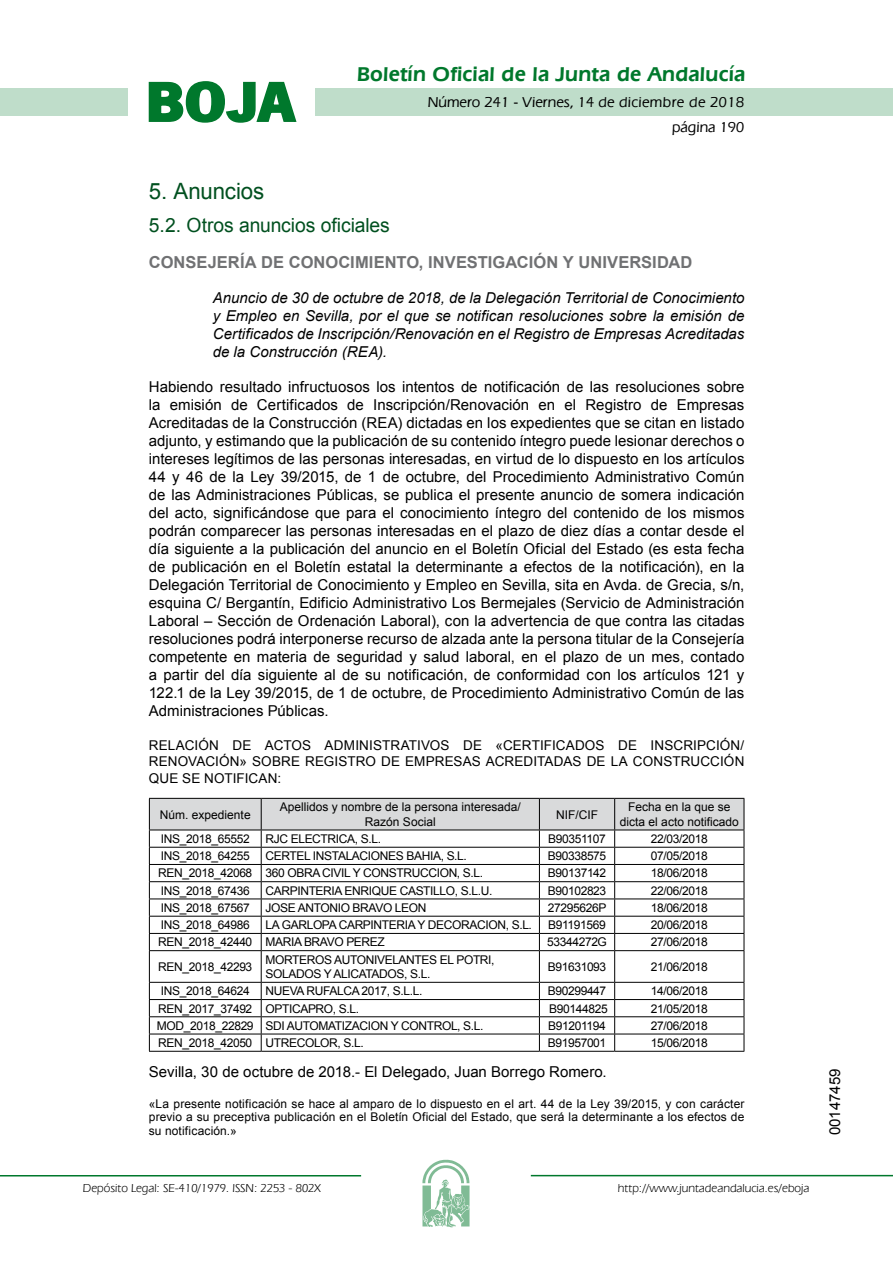
<style>
.page{position:relative;width:893px;height:1263px;background:#fff}
.page>*{position:absolute;margin:0;border:0;box-sizing:border-box;transform-origin:0 0}
.t1{font:700 57.75px "News Got T";color:#00782c;scale:1.14 1}
.t2{font:22.5px "Arial";letter-spacing:-.005em;color:#00501f}
.t3{font:600 21px "Eras IT Cby BT";letter-spacing:.01em;color:#00782c}
.t4{font:19.5px "Arial";letter-spacing:-.005em;color:#00501f}
.t5{font:700 16.5px "Arial";letter-spacing:.005em;color:#707173}
.t6{font:15px/18px "Arial";color:#000;text-align:justify}
.t7{font:italic 15px/18px "Arial";color:#000;text-align:justify}
.t8{font:500 15px/24.5px "Eras IT Cby BT";color:#000;text-align:right}
.t9{font:13.5px/16.5px "Arial";letter-spacing:.01em;color:#000;text-align:justify}
.t10{font:12px/14px "Arial";letter-spacing:-.03em;color:#000}
.t11{font:12px/14.4px "Arial";color:#000;text-align:center}
.t12{font:12px "Eras IT Cby BT";color:#000}
</style>
<div class="page">
<div style="left:315px;top:88px;width:577px;height:28px;background:#bfddca"></div>
<div style="left:0;top:88px;width:128px;height:28px;background:#bfddca"></div>
<hr style="left:0;top:1175px;width:361px;height:2px;background:#00782c">
<svg style="left:422px;top:1159px;width:47px;height:68px"></svg>
<hr style="left:531px;top:1175px;width:361px;height:1px;background:#00782c">
<svg style="left:148px;top:81px;width:149px;height:42px"></svg>
<svg style="left:149px;top:798px;width:595px;height:152px"></svg>
<hr style="left:149px;top:950px;width:112px;height:1px;background:#000">
<hr style="left:149px;top:951px;width:1px;height:31px;background:#000">
<hr style="left:261px;top:950px;width:278px;height:1px;background:#000">
<hr style="left:261px;top:951px;width:1px;height:31px;background:#000">
<hr style="left:539px;top:950px;width:75px;height:1px;background:#000">
<hr style="left:539px;top:951px;width:1px;height:31px;background:#000">
<hr style="left:614px;top:950px;width:130px;height:1px;background:#000">
<hr style="left:614px;top:951px;width:1px;height:31px;background:#000">
<hr style="left:743px;top:951px;width:1px;height:31px;background:#000">
<hr style="left:149px;top:982px;width:112px;height:1px;background:#000">
<hr style="left:261px;top:982px;width:278px;height:1px;background:#000">
<hr style="left:539px;top:982px;width:75px;height:1px;background:#000">
<hr style="left:614px;top:982px;width:130px;height:1px;background:#000">
<hr style="left:149px;top:999px;width:112px;height:1px;background:#000">
<hr style="left:261px;top:999px;width:278px;height:1px;background:#000">
<hr style="left:539px;top:999px;width:75px;height:1px;background:#000">
<hr style="left:614px;top:999px;width:130px;height:1px;background:#000">
<hr style="left:149px;top:1016px;width:112px;height:1px;background:#000">
<hr style="left:261px;top:1016px;width:278px;height:1px;background:#000">
<hr style="left:539px;top:1016px;width:75px;height:1px;background:#000">
<hr style="left:614px;top:1016px;width:130px;height:1px;background:#000">
<hr style="left:149px;top:1034px;width:112px;height:1px;background:#000">
<svg style="left:149px;top:983px;width:1px;height:68px"></svg>
<hr style="left:261px;top:1034px;width:278px;height:1px;background:#000">
<svg style="left:261px;top:983px;width:1px;height:68px"></svg>
<hr style="left:539px;top:1034px;width:75px;height:1px;background:#000">
<svg style="left:539px;top:983px;width:1px;height:68px"></svg>
<hr style="left:614px;top:1034px;width:130px;height:1px;background:#000">
<svg style="left:614px;top:983px;width:1px;height:68px"></svg>
<svg style="left:743px;top:983px;width:1px;height:68px"></svg>
<hr style="left:149px;top:1051px;width:112px;height:1px;background:#000">
<hr style="left:261px;top:1051px;width:278px;height:1px;background:#000">
<hr style="left:539px;top:1051px;width:75px;height:1px;background:#000">
<hr style="left:614px;top:1051px;width:130px;height:1px;background:#000">
<h1 class="t1" style="left:145px;top:68px;width:133px">BOJA</h1>
<h3 class="t3" style="left:357px;top:62px;width:390px">Boletín Oficial de la Junta de Andalucía</h3>
<p class="t8" style="left:428px;top:90px;width:318px">Número 241 - Viernes, 14 de diciembre de 2018 página 190</p>
<h2 class="t2" style="left:149px;top:177px;width:117px">5. Anuncios</h2>
<h3 class="t4" style="left:149px;top:212px;width:242px">5.2. Otros anuncios oficiales</h3>
<p class="t5" style="left:149px;top:251px;width:545px">CONSEJERÍA DE CONOCIMIENTO, INVESTIGACIÓN Y UNIVERSIDAD</p>
<p class="t7" style="left:213px;top:289px;width:533px">Anuncio de 30 de octubre de 2018, de la Delegación Territorial de Conocimiento y Empleo en Sevilla, por el que se notifican resoluciones sobre la emisión de Certificados de Inscripción/Renovación en el Registro de Empresas Acreditadas de la Construcción (REA).</p>
<p class="t6" style="left:149px;top:378px;width:597px">Habiendo resultado infructuosos los intentos de notificación de las resoluciones sobre la emisión de Certificados de Inscripción/Renovación en el Registro de Empresas Acreditadas de la Construcción (REA) dictadas en los expedientes que se citan en listado adjunto, y estimando que la publicación de su contenido íntegro puede lesionar derechos o intereses legítimos de las personas interesadas, en virtud de lo dispuesto en los artículos 44 y 46 de la Ley 39/2015, de 1 de octubre, del Procedimiento Administrativo Común de las Administraciones Públicas, se publica el presente anuncio de somera indicación del acto, significándose que para el conocimiento íntegro del contenido de los mismos podrán comparecer las personas interesadas en el plazo de diez días a contar desde el día siguiente a la publicación del anuncio en el Boletín Oficial del Estado (es esta fecha de publicación en el Boletín estatal la determinante a efectos de la notificación), en la Delegación Territorial de Conocimiento y Empleo en Sevilla, sita en Avda. de Grecia, s/n, esquina C/ Bergantín, Edificio Administrativo Los Bermejales (Servicio de Administración Laboral – Sección de Ordenación Laboral), con la advertencia de que contra las citadas resoluciones podrá interponerse recurso de alzada ante la persona titular de la Consejería competente en materia de seguridad y salud laboral, en el plazo de un mes, contado a partir del día siguiente al de su notificación, de conformidad con los artículos 121 y 122.1 de la Ley 39/2015, de 1 de octubre, de Procedimiento Administrativo Común de las Administraciones Públicas.</p>
<p class="t9" style="left:149px;top:737px;width:597px">RELACIÓN DE ACTOS ADMINISTRATIVOS DE «CERTIFICADOS DE INSCRIPCIÓN/ RENOVACIÓN» SOBRE REGISTRO DE EMPRESAS ACREDITADAS DE LA CONSTRUCCIÓN QUE SE NOTIFICAN:</p>
<p class="t11" style="left:160px;top:807px;width:92px">Núm. expediente</p>
<p class="t11" style="left:280px;top:800px;width:242px">Apellidos y nombre de la persona interesada/<br>Razón Social</p>
<p class="t10" style="left:556px;top:807px;width:43px">NIF/CIF</p>
<p class="t11" style="left:620px;top:800px;width:120px">Fecha en la que se dicta el acto notificado</p>
<p class="t10" style="left:161px;top:832px;width:90px">INS_2018_65552</p>
<p class="t10" style="left:265px;top:832px;width:117px">RJC ELECTRICA, S.L.</p>
<p class="t10" style="left:548px;top:832px;width:59px">B90351107</p>
<p class="t10" style="left:651px;top:832px;width:58px">22/03/2018</p>
<p class="t10" style="left:161px;top:849px;width:90px">INS_2018_64255</p>
<p class="t10" style="left:265px;top:849px;width:203px">CERTEL INSTALACIONES BAHIA, S.L.</p>
<p class="t10" style="left:547px;top:849px;width:60px">B90338575</p>
<p class="t10" style="left:651px;top:849px;width:58px">07/05/2018</p>
<p class="t10" style="left:158px;top:866px;width:326px">REN_2018_42068 360 OBRA CIVIL Y CONSTRUCCION, S.L.</p>
<p class="t10" style="left:547px;top:866px;width:60px">B90137142</p>
<p class="t10" style="left:651px;top:866px;width:58px">18/06/2018</p>
<p class="t10" style="left:161px;top:884px;width:90px">INS_2018_67436</p>
<p class="t10" style="left:265px;top:884px;width:228px">CARPINTERIA ENRIQUE CASTILLO, S.L.U.</p>
<p class="t10" style="left:547px;top:884px;width:60px">B90102823</p>
<p class="t10" style="left:651px;top:884px;width:58px">22/06/2018</p>
<p class="t10" style="left:161px;top:901px;width:90px">INS_2018_67567</p>
<p class="t10" style="left:265px;top:901px;width:163px">JOSE ANTONIO BRAVO LEON</p>
<p class="t10" style="left:548px;top:901px;width:60px">27295626P</p>
<p class="t10" style="left:651px;top:901px;width:58px">18/06/2018</p>
<p class="t10" style="left:161px;top:918px;width:90px">INS_2018_64986</p>
<p class="t10" style="left:265px;top:918px;width:268px">LA GARLOPA CARPINTERIA Y DECORACION, S.L.</p>
<p class="t10" style="left:548px;top:918px;width:59px">B91191569</p>
<p class="t10" style="left:651px;top:918px;width:58px">20/06/2018</p>
<p class="t10" style="left:158px;top:935px;width:228px">REN_2018_42440 MARIA BRAVO PEREZ</p>
<p class="t10" style="left:547px;top:935px;width:61px">53344272G</p>
<p class="t10" style="left:651px;top:935px;width:58px">27/06/2018</p>
<p class="t10" style="left:158px;top:960px;width:96px">REN_2018_42293</p>
<p class="t10" style="left:265px;top:952px;width:230px;line-height:14.4px">MORTEROS AUTONIVELANTES EL POTRI,<br>SOLADOS Y ALICATADOS, S.L.</p>
<p class="t10" style="left:547px;top:960px;width:60px">B91631093</p>
<p class="t10" style="left:651px;top:960px;width:58px">21/06/2018</p>
<p class="t10" style="left:161px;top:984px;width:90px">INS_2018_64624</p>
<p class="t10" style="left:265px;top:984px;width:158px">NUEVA RUFALCA 2017, S.L.L.</p>
<p class="t10" style="left:547px;top:984px;width:60px">B90299447</p>
<p class="t10" style="left:651px;top:984px;width:58px">14/06/2018</p>
<p class="t10" style="left:158px;top:1001px;width:202px">REN_2017_37492 OPTICAPRO, S.L.</p>
<p class="t10" style="left:549px;top:1001px;width:60px">B90144825</p>
<p class="t10" style="left:651px;top:1001px;width:58px">21/05/2018</p>
<p class="t10" style="left:157px;top:1019px;width:328px">MOD_2018_22829 SDI AUTOMATIZACION Y CONTROL, S.L.</p>
<p class="t10" style="left:548px;top:1019px;width:59px">B91201194</p>
<p class="t10" style="left:651px;top:1019px;width:58px">27/06/2018</p>
<p class="t10" style="left:158px;top:1036px;width:207px">REN_2018_42050 UTRECOLOR, S.L.</p>
<p class="t10" style="left:547px;top:1036px;width:60px">B91957001</p>
<p class="t10" style="left:651px;top:1036px;width:58px">15/06/2018</p>
<p class="t6" style="left:149px;top:1062px;width:459px">Sevilla, 30 de octubre de 2018.- El Delegado, Juan Borrego Romero.</p>
<p class="t10" style="left:149px;top:1096px;width:597px;text-align:justify">«La presente notificación se hace al amparo de lo dispuesto en el art. 44 de la Ley 39/2015, y con carácter previo a su preceptiva publicación en el Boletín Oficial del Estado, que será la determinante a los efectos de su notificación.»</p>
<p class="t12" style="left:83px;top:1181px;width:239px">Depósito Legal: SE-410/1979. ISSN: 2253 - 802X</p>
<p class="t12" style="left:618px;top:1181px;width:193px">http://www.juntadeandalucia.es/eboja</p>
<p class="t6" style="left:826px;top:1135px;width:68px;rotate:-90deg">00147459</p>
</div>
